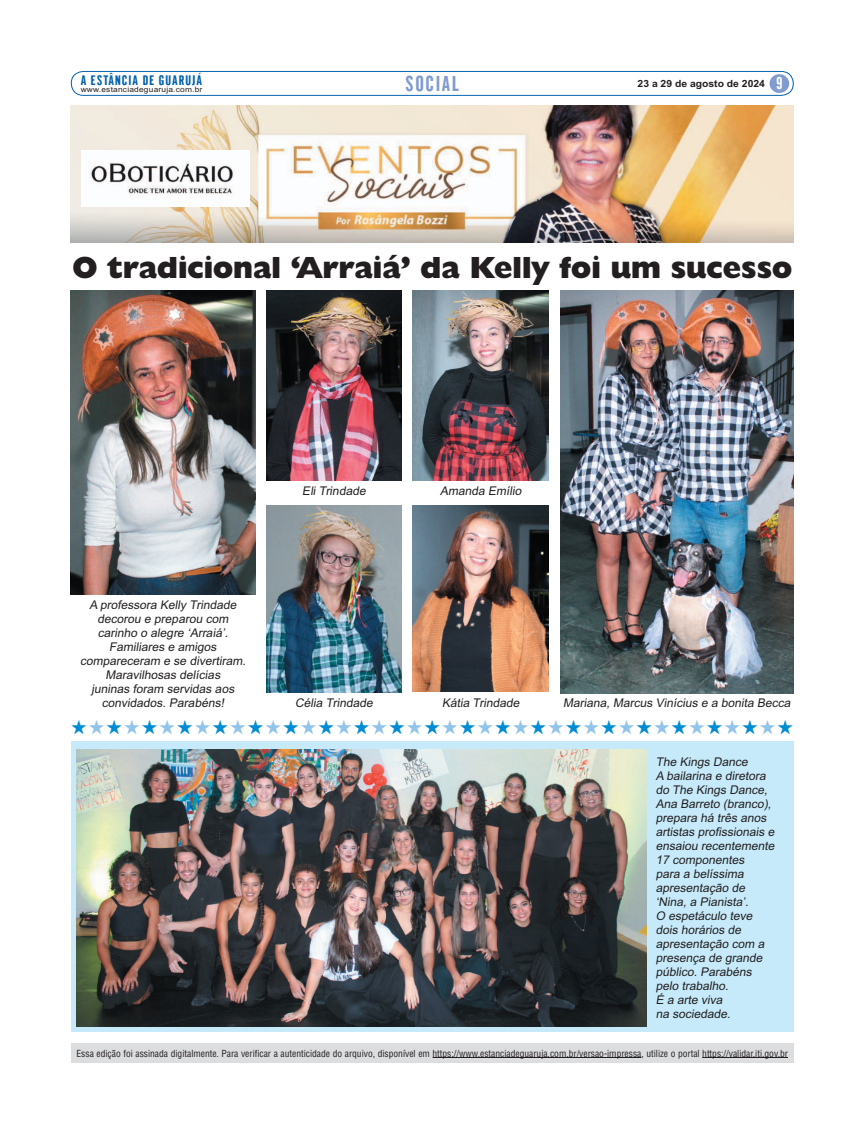
<style>
.page{position:relative;width:865px;height:1134px;background:#fff}
.page>*{position:absolute;margin:0;border:0;box-sizing:border-box;transform-origin:0 0}
.t1{font:800 30.8px "Humanist 521 BT";color:#231f20}
.t2{font:20.9px "Gothic CG No 1";letter-spacing:.075em;color:#809bcf;scale:1.05 1}
.t3{font:20px "Dixieland Normal";color:#008cd2}
.t4{font:16.5px "Gothic CG No 1";color:#fff;scale:1.05 1}
.t5{font:13.4px "Gothic CG No 1";letter-spacing:.075em;color:#0160ae;scale:1.08 1}
.t6{font:italic 12px/14px "Arial";color:#231f20}
.t7{font:700 9.9px "Arial";color:#231f20;scale:1.05 1}
.t8{font:9.5px "Switzerland Condensed";color:#231f20}
.t9{font:7.5px "Arial";letter-spacing:.025em;color:#231f20;scale:1.11 1}
.s1{color:#92c3e9}
</style>
<div class="page">
<div style="left:71px;top:741px;width:723px;height:291px;background:#c6eafa"></div>
<div style="left:71px;top:71px;width:723px;height:25px;border:1px solid #0160ae;border-radius:12px"></div>
<div style="left:770px;top:74px;width:19px;height:19px;background:#809bcf;border-radius:50%"></div>
<img style="left:71px;top:105px;width:723px;height:137px">
<img style="left:82px;top:151px;width:167px;height:56px">
<div style="left:71px;top:1043px;width:723px;height:20px;background:#dcdddf"></div>
<hr style="left:433px;top:1057px;width:208px;height:1px;background:#231f20">
<hr style="left:702px;top:1057px;width:86px;height:1px;background:#231f20">
<img style="left:413px;top:291px;width:136px;height:189px">
<img style="left:266px;top:505px;width:136px;height:187px">
<img style="left:266px;top:291px;width:136px;height:189px">
<img style="left:413px;top:505px;width:136px;height:187px">
<img style="left:77px;top:750px;width:570px;height:276px">
<img style="left:560px;top:291px;width:234px;height:402px">
<img style="left:71px;top:291px;width:184px;height:303px">
<p class="t5" style="left:81px;top:76px;width:114px">A ESTÂNCIA DE GUARUJÁ</p>
<p class="t9" style="left:81px;top:87px;width:111px">www.estanciadeguaruja.com.br</p>
<h2 class="t2" style="left:405px;top:76px;width:53px">SOCIAL</h2>
<p class="t7" style="left:638px;top:80px;width:123px">23 a 29 de agosto de 2024</p>
<h3 class="t4" style="left:777px;top:77px;width:7px">9</h3>
<h1 class="t1" style="left:72px;top:257px;width:721px">O tradicional ‘Arraiá’ da Kelly foi um sucesso</h1>
<p class="t6" style="left:302px;top:485px;width:67px">Eli Trindade</p>
<p class="t6" style="left:440px;top:485px;width:85px">Amanda Emílio</p>
<p class="t6" style="left:80px;top:599px;width:169px;text-align:center">A professora Kelly Trindade decorou e preparou com carinho o alegre ‘Arraiá’.<br>Familiares e amigos compareceram e se divertiram.<br>Maravilhosas delícias<br>juninas foram servidas aos convidados. Parabéns!</p>
<h3 class="t3" style="left:71px;top:715px;width:724px">-<span class="s1">-</span>-<span class="s1">-</span>-<span class="s1">-</span>-<span class="s1">-</span>-<span class="s1">-</span>-<span class="s1">-</span>-<span class="s1">-</span>-<span class="s1">-</span>-<span class="s1">-</span>-<span class="s1">-</span>-<span class="s1">-</span>-<span class="s1">-</span>-<span class="s1">-</span>-<span class="s1">-</span>-<span class="s1">-</span>-<span class="s1">-</span>-<span class="s1">-</span>-<span class="s1">-</span>-<span class="s1">-</span>-<span class="s1">-</span>-</h3>
<p class="t6" style="left:295px;top:697px;width:81px">Célia Trindade</p>
<p class="t6" style="left:442px;top:697px;width:81px">Kátia Trindade</p>
<p class="t6" style="left:563px;top:697px;width:230px">Mariana, Marcus Vinícius e a bonita Becca</p>
<p class="t6" style="left:656px;top:756px;width:122px">The Kings Dance<br>A bailarina e diretora do The Kings Dance,<br>Ana Barreto (branco), prepara há três anos artistas profissionais e ensaiou recentemente<br>17 componentes<br>para a belíssima apresentação de ‘Nina, a Pianista’.<br>O espetáculo teve dois horários de apresentação com a presença de grande público. Parabéns pelo trabalho.<br>É a arte viva<br>na sociedade.</p>
<p class="t8" style="left:77px;top:1049px;width:713px">Essa edição foi assinada digitalmente. Para verificar a autenticidade do arquivo, disponível em https://www.estanciadeguaruja.com.br/versao-impressa, utilize o portal https://validar.iti.gov.br</p>
</div>
